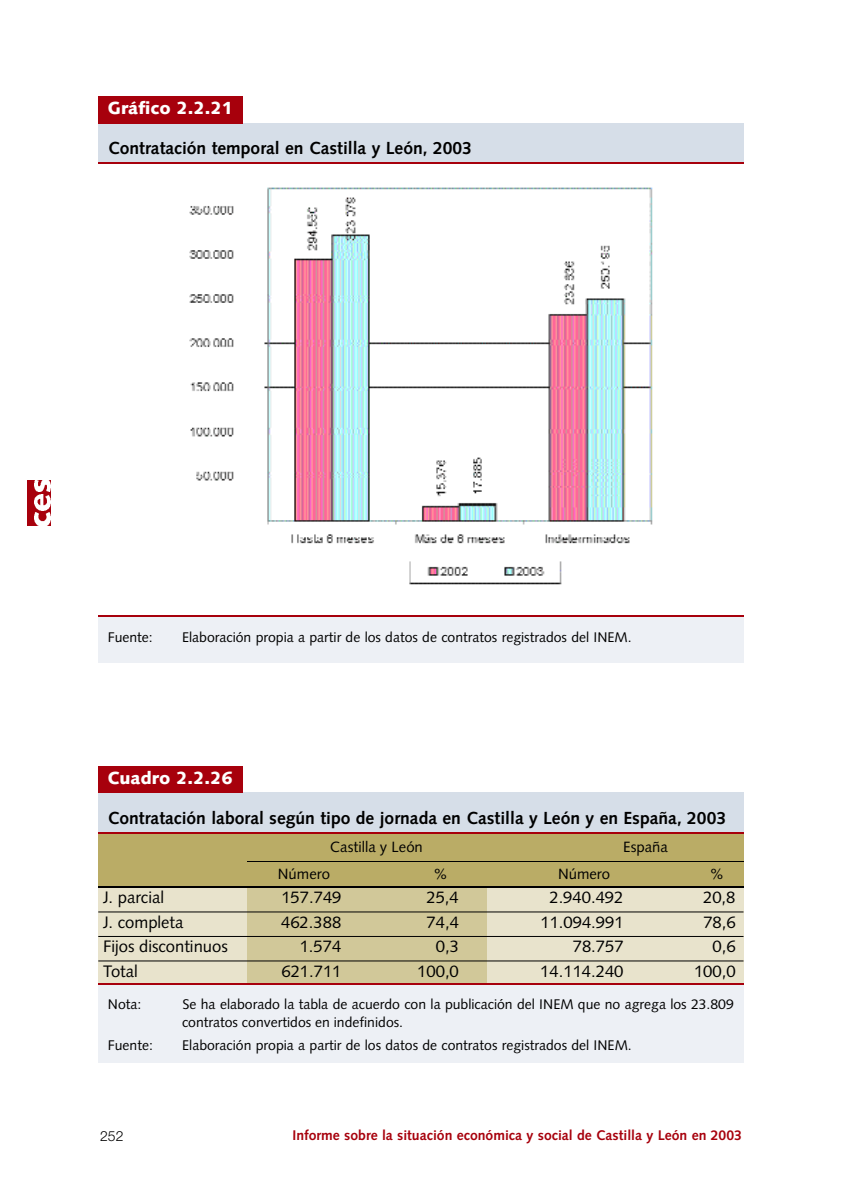
<style>
.page{position:relative;width:844px;height:1190px;background:#fff}
.page>*{position:absolute;margin:0;border:0;box-sizing:border-box;transform-origin:0 0}
.t1{font:700 17.5px "Syntax";color:#000}
.t2{font:900 17.5px "Syntax";color:#fff}
.t3{font:16.62px "Syntax";color:#000}
.t4{font:14.88px "Syntax";color:#000}
.t5{font:14px/17.5px "Syntax";color:#000}
.t6{font:700 14px "Syntax";color:#a7000c}
.t7{font:300 14px "Helvetica Neue";color:#000}
</style>
<div class="page">
<div style="left:98px;top:879px;width:645px;height:119px;background:#e8e3cc"></div>
<div style="left:247px;top:863px;width:239px;height:123px;background:#d1c899"></div>
<div style="left:98px;top:792px;width:645px;height:48px;background:#d6dee8"></div>
<div style="left:98px;top:833px;width:645px;height:54px;background:#baac66"></div>
<div style="left:98px;top:985px;width:645px;height:78px;background:#edf0f5"></div>
<div style="left:98px;top:123px;width:645px;height:40px;background:#d6dee8"></div>
<div style="left:98px;top:617px;width:645px;height:46px;background:#edf0f5"></div>
<div style="left:98px;top:96px;width:144px;height:11px;background:#a7000c"></div>
<div style="left:98px;top:106px;width:144px;height:17px;background:#a7000c"></div>
<hr style="left:98px;top:162px;width:645px;height:2px;background:#a7000c">
<hr style="left:98px;top:615px;width:645px;height:2px;background:#a7000c">
<div style="left:98px;top:766px;width:144px;height:11px;background:#a7000c"></div>
<div style="left:98px;top:776px;width:144px;height:17px;background:#a7000c"></div>
<hr style="left:98px;top:832px;width:645px;height:1px;background:#a7000c">
<hr style="left:247px;top:861px;width:496px;height:1px;background:#000">
<hr style="left:98px;top:886px;width:645px;height:2px;background:#000">
<hr style="left:98px;top:912px;width:645px;height:1px;background:#000">
<hr style="left:98px;top:936px;width:645px;height:1px;background:#000">
<hr style="left:98px;top:961px;width:645px;height:1px;background:#000">
<hr style="left:98px;top:983px;width:645px;height:2px;background:#a7000c">
<div style="left:27px;top:480px;width:24px;height:46px;background:#a7000c"></div>
<img style="left:34px;top:494px;width:17px;height:32px">
<img style="left:34px;top:480px;width:17px;height:12px">
<img style="left:189px;top:187px;width:464px;height:398px">
<p class="t2" style="left:108px;top:101px;width:127px">Gráfico 2.2.21</p>
<p class="t1" style="left:108px;top:141px;width:365px">Contratación temporal en Castilla y León, 2003</p>
<p class="t5" style="left:108px;top:630px;width:47px">Fuente:</p>
<p class="t5" style="left:182px;top:630px;width:451px">Elaboración propia a partir de los datos de contratos registrados del INEM.</p>
<p class="t2" style="left:108px;top:771px;width:126px">Cuadro 2.2.26</p>
<p class="t1" style="left:108px;top:811px;width:620px">Contratación laboral según tipo de jornada en Castilla y León y en España, 2003</p>
<p class="t4" style="left:330px;top:841px;width:94px">Castilla y León</p>
<p class="t4" style="left:623px;top:841px;width:46px">España</p>
<p class="t4" style="left:278px;top:868px;width:54px">Número</p>
<p class="t4" style="left:433px;top:868px;width:16px">%</p>
<p class="t4" style="left:558px;top:868px;width:54px">Número</p>
<p class="t4" style="left:709px;top:868px;width:16px">%</p>
<p class="t3" style="left:103px;top:891px;width:62px">J. parcial</p>
<p class="t3" style="left:281px;top:891px;width:62px">157.749</p>
<p class="t3" style="left:426px;top:891px;width:34px">25,4</p>
<p class="t3" style="left:549px;top:891px;width:75px">2.940.492</p>
<p class="t3" style="left:703px;top:891px;width:34px">20,8</p>
<p class="t3" style="left:103px;top:915px;width:82px">J. completa</p>
<p class="t3" style="left:281px;top:915px;width:62px">462.388</p>
<p class="t3" style="left:426px;top:915px;width:34px">74,4</p>
<p class="t3" style="left:540px;top:915px;width:85px">11.094.991</p>
<p class="t3" style="left:703px;top:915px;width:34px">78,6</p>
<p class="t3" style="left:103px;top:940px;width:126px">Fijos discontinuos</p>
<p class="t3" style="left:300px;top:940px;width:43px">1.574</p>
<p class="t3" style="left:436px;top:940px;width:25px">0,3</p>
<p class="t3" style="left:572px;top:940px;width:52px">78.757</p>
<p class="t3" style="left:712px;top:940px;width:25px">0,6</p>
<p class="t3" style="left:103px;top:964px;width:36px">Total</p>
<p class="t3" style="left:281px;top:964px;width:62px">621.711</p>
<p class="t3" style="left:417px;top:964px;width:43px">100,0</p>
<p class="t3" style="left:540px;top:964px;width:85px">14.114.240</p>
<p class="t3" style="left:694px;top:964px;width:43px">100,0</p>
<p class="t5" style="left:108px;top:997px;width:35px">Nota:</p>
<p class="t5" style="left:182px;top:997px;width:553px">Se ha elaborado la tabla de acuerdo con la publicación del INEM que no agrega los 23.809 contratos convertidos en indefinidos.</p>
<p class="t5" style="left:108px;top:1037px;width:47px">Fuente:</p>
<p class="t5" style="left:182px;top:1037px;width:451px">Elaboración propia a partir de los datos de contratos registrados del INEM.</p>
<p class="t7" style="left:100px;top:1131px;width:25px">252</p>
<p class="t6" style="left:292px;top:1130px;width:451px">Informe sobre la situación económica y social de Castilla y León en 2003</p>
</div>
